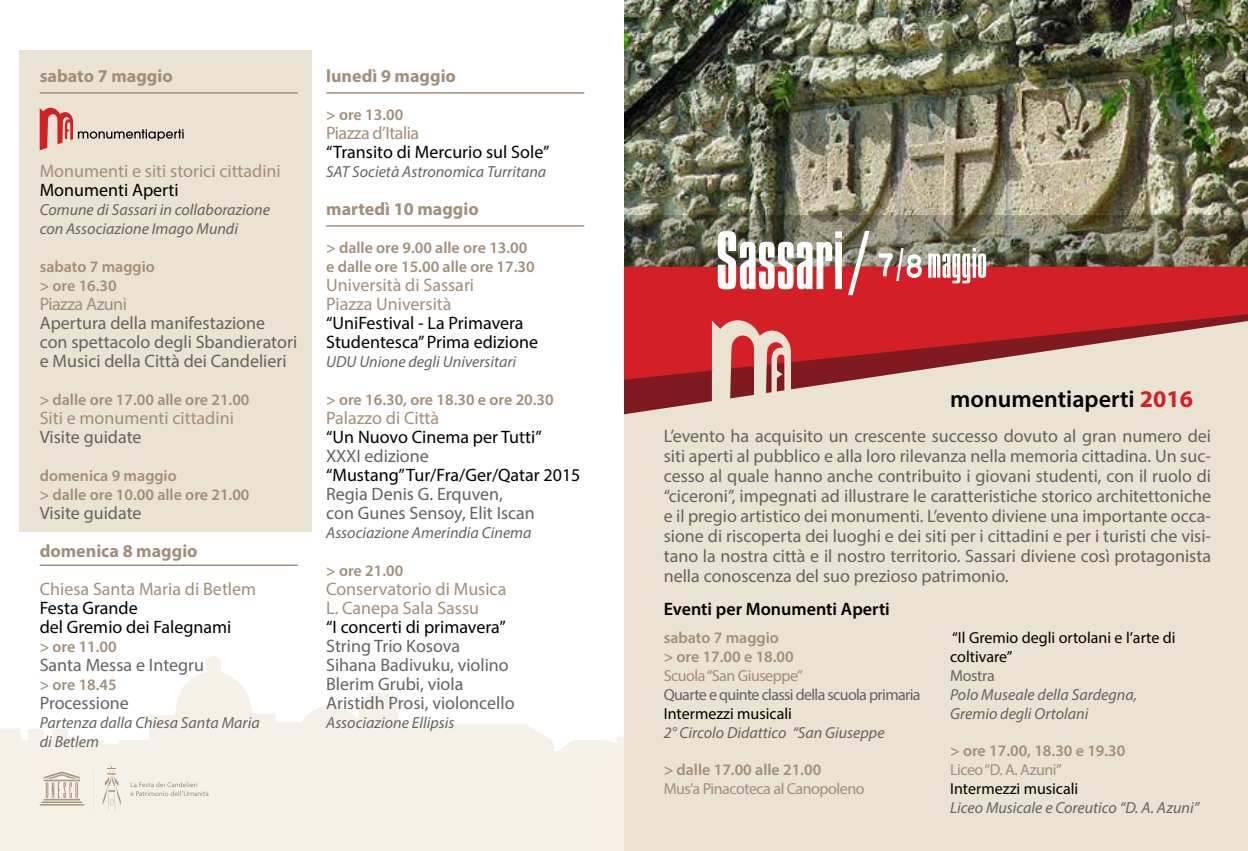
<style>
.page{position:relative;width:1248px;height:851px;background:#fff}
.page>*{position:absolute;margin:0;border:0;box-sizing:border-box;transform-origin:0 0}
.t1{font:600 24px "Myriad Pro";color:#000}
.t2{font:18px/20px "Myriad Pro";color:#646363}
.t3{font:18px/19px "Myriad Pro";color:#000}
.t4{font:18px/19px "Myriad Pro";color:#a28e79}
.t5{font:700 18px "Myriad Pro";color:#a28e79}
.t6{font:18px "Myriad Pro";letter-spacing:-.03em;color:#a28e79}
.t7{font:600 18px "Myriad Pro";color:#000}
.t8{font:italic 16px/19px "Myriad Pro";color:#646363}
.t9{font:600 16px/19px "Myriad Pro";color:#a28e79}
.t10{font:16px/19px "Myriad Pro";color:#000}
.t11{font:16px "Myriad Pro";letter-spacing:-.03em;color:#a28e79}
.t12{font:16px "Myriad Pro";letter-spacing:-.04em;color:#646363}
.s1{font-weight:700;color:#d41f26}
</style>
<div class="page">
<svg style="left:0;top:656px;width:624px;height:194px;fill:#f5f1e9"></svg>
<div style="left:20px;top:50px;width:292px;height:482px;background:#eae2d2"></div>
<div style="left:624px;top:0;width:623px;height:850px;background:#eae2d2"></div>
<img style="left:624px;top:0;width:623px;height:215px">
<svg style="left:624px;top:379px;width:236px;height:35px;fill:#801a21"></svg>
<svg style="left:624px;top:266px;width:623px;height:113px;fill:#d41f26"></svg>
<svg style="left:711px;top:320px;width:80px;height:94px"></svg>
<svg style="left:624px;top:215px;width:623px;height:51px;background:#6e6c57"></svg>
<svg style="left:847px;top:231px;width:22px;height:64px"></svg>
<svg style="left:717px;top:231px;width:124px;height:58px;background:#cbb2ad"></svg>
<svg style="left:928px;top:248px;width:58px;height:35px;background:#d3aca8"></svg>
<hr style="left:40px;top:92px;width:258px;height:2px;background:#a28e79">
<hr style="left:40px;top:564px;width:258px;height:2px;background:#a28e79">
<hr style="left:326px;top:92px;width:258px;height:2px;background:#a28e79">
<hr style="left:326px;top:225px;width:258px;height:2px;background:#a28e79">
<svg style="left:878px;top:248px;width:43px;height:33px"></svg>
<svg style="left:40px;top:108px;width:144px;height:42px"></svg>
<svg style="left:40px;top:771px;width:44px;height:34px"></svg>
<svg style="left:93px;top:766px;width:1px;height:45px"></svg>
<svg style="left:130px;top:781px;width:79px;height:15px"></svg>
<svg style="left:103px;top:766px;width:18px;height:44px"></svg>
<p class="t5" style="left:40px;top:64px;width:134px">sabato 7 maggio</p>
<p class="t4" style="left:40px;top:161px;width:243px">Monumenti e siti storici cittadini</p>
<p class="t3" style="left:40px;top:180px;width:141px">Monumenti Aperti</p>
<p class="t8" style="left:40px;top:199px;width:232px">Comune di Sassari in collaborazione con Associazione Imago Mundi</p>
<p class="t9" style="left:40px;top:256px;width:117px">sabato 7 maggio &gt; ore 16.30</p>
<p class="t6" style="left:40px;top:292px;width:89px">Piazza Azuni</p>
<p class="t2" style="left:40px;top:313px;width:259px;line-height:19px">Apertura della manifestazione con spettacolo degli Sbandieratori e Musici della Città dei Candelieri</p>
<p class="t9" style="left:40px;top:389px;width:211px">&gt; dalle ore 17.00 alle ore 21.00</p>
<p class="t4" style="left:40px;top:408px;width:196px">Siti e monumenti cittadini</p>
<p class="t2" style="left:40px;top:426px;width:103px">Visite guidate</p>
<p class="t9" style="left:40px;top:465px;width:211px">domenica 9 maggio<br>&gt; dalle ore 10.00 alle ore 21.00</p>
<p class="t2" style="left:40px;top:502px;width:103px">Visite guidate</p>
<p class="t5" style="left:40px;top:539px;width:159px">domenica 8 maggio</p>
<p class="t4" style="left:40px;top:579px;width:218px">Chiesa Santa Maria di Betlem</p>
<p class="t3" style="left:40px;top:598px;width:193px">Festa Grande<br>del Gremio dei Falegnami</p>
<p class="t9" style="left:40px;top:636px;width:79px">&gt; ore 11.00</p>
<p class="t2" style="left:40px;top:654px;width:166px">Santa Messa e Integru</p>
<p class="t9" style="left:40px;top:674px;width:79px">&gt; ore 18.45</p>
<p class="t2" style="left:40px;top:692px;width:91px">Processione</p>
<p class="t8" style="left:40px;top:712px;width:221px">Partenza dalla Chiesa Santa Maria di Betlem</p>
<p class="t5" style="left:326px;top:64px;width:131px">lunedì 9 maggio</p>
<p class="t9" style="left:326px;top:104px;width:79px">&gt; ore 13.00</p>
<p class="t6" style="left:326px;top:121px;width:94px">Piazza d’Italia</p>
<p class="t3" style="left:326px;top:142px;width:225px">“Transito di Mercurio sul Sole”</p>
<p class="t8" style="left:326px;top:161px;width:221px">SAT Società Astronomica Turritana</p>
<p class="t5" style="left:326px;top:197px;width:154px">martedì 10 maggio</p>
<p class="t9" style="left:326px;top:237px;width:210px">&gt; dalle ore 9.00 alle ore 13.00 e dalle ore 15.00 alle ore 17.30</p>
<p class="t4" style="left:326px;top:275px;width:149px">Università di Sassari<br>Piazza Università</p>
<p class="t3" style="left:326px;top:313px;width:213px">“UniFestival - La Primavera<br>Studentesca” Prima edizione</p>
<p class="t8" style="left:326px;top:351px;width:191px">UDU Unione degli Universitari</p>
<p class="t9" style="left:326px;top:389px;width:229px">&gt; ore 16.30, ore 18.30 e ore 20.30</p>
<p class="t4" style="left:326px;top:408px;width:115px">Palazzo di Città</p>
<p class="t3" style="left:326px;top:427px;width:217px">“Un Nuovo Cinema per Tutti”</p>
<p class="t2" style="left:326px;top:445px;width:104px">XXXI edizione</p>
<p class="t3" style="left:326px;top:465px;width:256px">“Mustang” Tur/Fra/Ger/Qatar 2015</p>
<p class="t2" style="left:326px;top:484px;width:210px;line-height:19px">Regia Denis G. Erquven, con Gunes Sensoy, Elit Iscan</p>
<p class="t8" style="left:326px;top:522px;width:207px">Associazione Amerindia Cinema</p>
<p class="t9" style="left:326px;top:560px;width:79px">&gt; ore 21.00</p>
<p class="t4" style="left:326px;top:579px;width:182px">Conservatorio di Musica<br>L. Canepa Sala Sassu</p>
<p class="t3" style="left:326px;top:617px;width:181px">“I concerti di primavera”</p>
<p class="t2" style="left:326px;top:636px;width:190px;line-height:19px">String Trio Kosova<br>Sihana Badivuku, violino<br>Blerim Grubi, viola<br>Aristidh Prosi, violoncello</p>
<p class="t8" style="left:326px;top:712px;width:130px">Associazione Ellipsis</p>
<h1 class="t1" style="left:950px;top:383px;width:244px">monumentiaperti <span class="s1">2016</span></h1>
<p class="t2" style="left:663px;top:425px;width:549px;text-align:justify">L’evento ha acquisito un crescente successo dovuto al gran numero dei siti aperti al pubblico e alla loro rilevanza nella memoria cittadina. Un suc&shy;cesso al quale hanno anche contribuito i giovani studenti, con il ruolo di “ciceroni”, impegnati ad illustrare le caratteristiche storico architettoniche e il pregio artistico dei monumenti. L’evento diviene una importante occa&shy;sione di riscoperta dei luoghi e dei siti per i cittadini e per i turisti che visi&shy;tano la nostra città e il nostro territorio. Sassari diviene così protagonista nella conoscenza del suo prezioso patrimonio.</p>
<p class="t7" style="left:663px;top:597px;width:228px">Eventi per Monumenti Aperti</p>
<p class="t9" style="left:663px;top:627px;width:132px">sabato 7 maggio<br>&gt; ore 17.00 e 18.00</p>
<p class="t11" style="left:663px;top:665px;width:141px">Scuola “San Giuseppe”</p>
<p class="t12" style="left:663px;top:684px;width:258px">Quarte e quinte classi della scuola primaria</p>
<p class="t10" style="left:663px;top:704px;width:130px">Intermezzi musicali</p>
<p class="t8" style="left:663px;top:723px;width:222px">2° Circolo Didattico “San Giuseppe</p>
<p class="t9" style="left:663px;top:759px;width:159px">&gt; dalle 17.00 alle 21.00</p>
<p class="t11" style="left:663px;top:778px;width:202px">Mus’a Pinacoteca al Canopoleno</p>
<p class="t10" style="left:950px;top:628px;width:227px">“Il Gremio degli ortolani e l’arte di coltivare”</p>
<p class="t12" style="left:950px;top:665px;width:46px">Mostra</p>
<p class="t8" style="left:950px;top:685px;width:188px">Polo Museale della Sardegna,<br>Gremio degli Ortolani</p>
<p class="t9" style="left:950px;top:740px;width:177px">&gt; ore 17.00, 18.30 e 19.30</p>
<p class="t11" style="left:950px;top:759px;width:113px">Liceo “D. A. Azuni”</p>
<p class="t10" style="left:950px;top:779px;width:130px">Intermezzi musicali</p>
<p class="t8" style="left:950px;top:797px;width:250px">Liceo Musicale e Coreutico “D. A. Azuni”</p>
</div>
